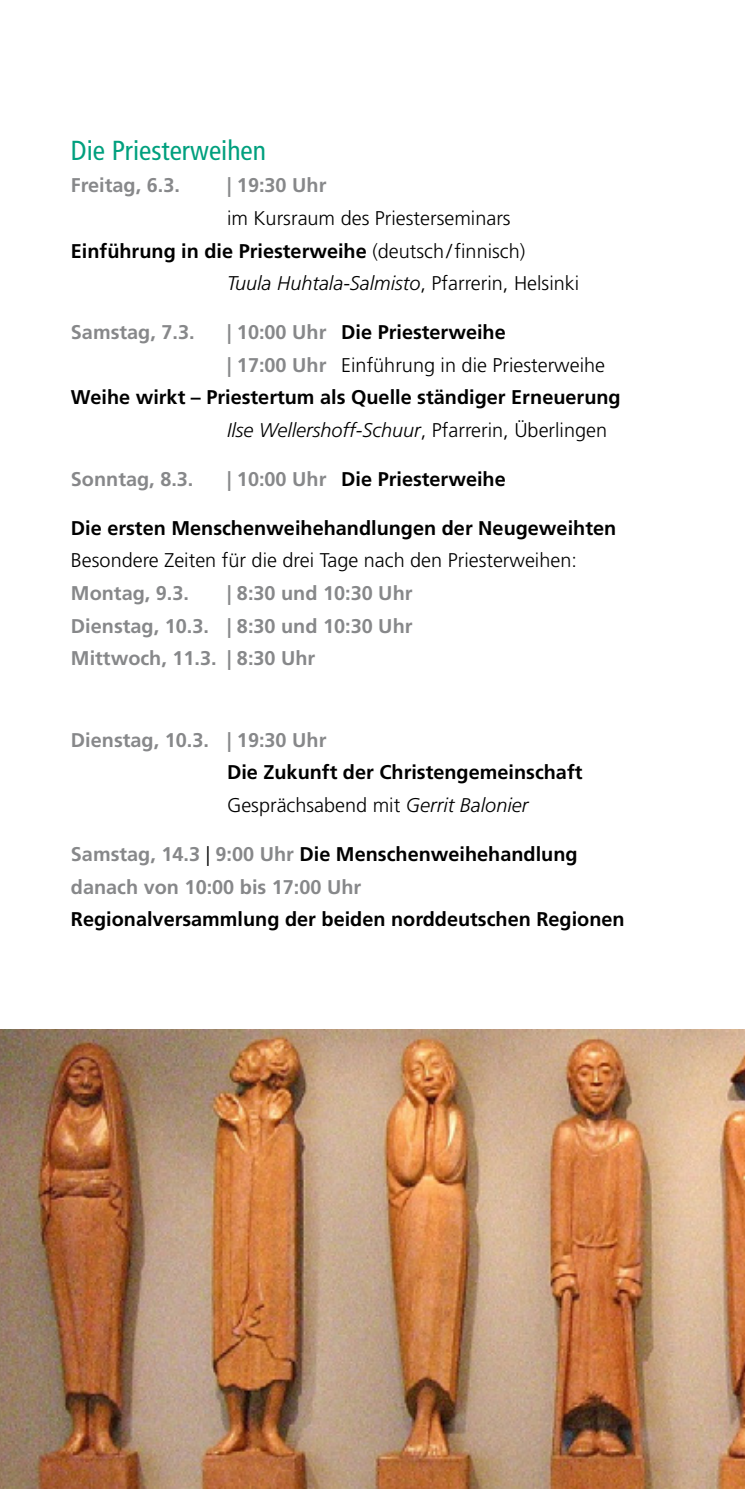
<style>
.page{position:relative;width:745px;height:1489px;background:#fff}
.page>*{position:absolute;margin:0;border:0;box-sizing:border-box;transform-origin:0 0}
.t1{font:condensed 27.5px "Frutiger";color:#00a07e}
.t2{font:700 19.75px/32.5px "Frutiger";color:#000}
.t3{font:700 19.75px/32.5px "Frutiger";color:#87888a;text-align:justify}
.t4{font:300 19.75px "Frutiger";color:#000}
.t5{font:italic 300 19.75px "Frutiger";color:#000}
.s1{font-weight:300}
.s2{font-style:normal}
.s3{color:#87888a}
.s4{font-weight:700;color:#87888a}
.s5{font-weight:300;font-style:italic}
.s6{font-weight:300;color:#000}
.s7{color:#000}
</style>
<div class="page">
<img style="left:0;top:1029px;width:744px;height:459px">
<h1 class="t1" style="left:71px;top:134px;width:196px">Die Priesterweihen</h1>
<p class="t3" style="left:71px;top:169px;width:110px">Freitag, 6.3.</p>
<p class="t3" style="left:227px;top:169px;width:101px">| 19:30 Uhr</p>
<p class="t4" style="left:227px;top:207px;width:285px">im Kursraum des Priesterseminars</p>
<p class="t2" style="left:71px;top:234px;width:455px">Einführung in die Priesterweihe <span class="s1">(deutsch/finnisch)</span></p>
<p class="t5" style="left:227px;top:272px;width:353px">Tuula Huhtala-Salmisto<span class="s2">, Pfarrerin, Helsinki</span></p>
<p class="t3" style="left:71px;top:316px;width:125px">Samstag, 7.3.</p>
<p class="t2" style="left:227px;top:316px;width:280px"><span class="s3">| 10:00 Uhr</span> Die Priesterweihe</p>
<p class="t4" style="left:227px;top:354px;width:379px"><span class="s4">| 17:00 Uhr</span> Einführung in die Priesterweihe</p>
<p class="t2" style="left:71px;top:381px;width:551px">Weihe wirkt – Priestertum als Quelle ständiger Erneuerung</p>
<p class="t5" style="left:227px;top:419px;width:381px">Ilse Wellershoff-Schuur<span class="s2">, Pfarrerin, Überlingen</span></p>
<p class="t3" style="left:71px;top:463px;width:124px">Sonntag, 8.3.</p>
<p class="t2" style="left:227px;top:463px;width:280px"><span class="s3">| 10:00 Uhr</span> Die Priesterweihe</p>
<p class="t2" style="left:71px;top:512px;width:546px">Die ersten Menschenweihehandlungen der Neugeweihten</p>
<p class="t4" style="left:71px;top:549px;width:507px">Besondere Zeiten für die drei Tage nach den Priesterweihen:</p>
<p class="t3" style="left:71px;top:577px;width:119px">Montag, 9.3.</p>
<p class="t3" style="left:71px;top:577px;width:343px;text-indent:156px">| 8:30 und 10:30 Uhr Dienstag, 10.3. | 8:30 und 10:30 Uhr Mittwoch, 11.3. | 8:30 Uhr</p>
<p class="t3" style="left:71px;top:723px;width:257px">Dienstag, 10.3. | 19:30 Uhr</p>
<p class="t2" style="left:227px;top:756px;width:357px">Die Zukunft der Christengemeinschaft<br><span class="s1">Gesprächsabend mit</span> <span class="s5">Gerrit Balonier</span></p>
<p class="t3" style="left:71px;top:838px;width:508px">Samstag, 14.3 <span class="s6">|</span> 9:00 Uhr <span class="s7">Die Menschenweihehandlung </span>danach von 10:00 bis 17:00 Uhr</p>
<p class="t2" style="left:71px;top:903px;width:555px">Regionalversammlung der beiden norddeutschen Regionen</p>
</div>
